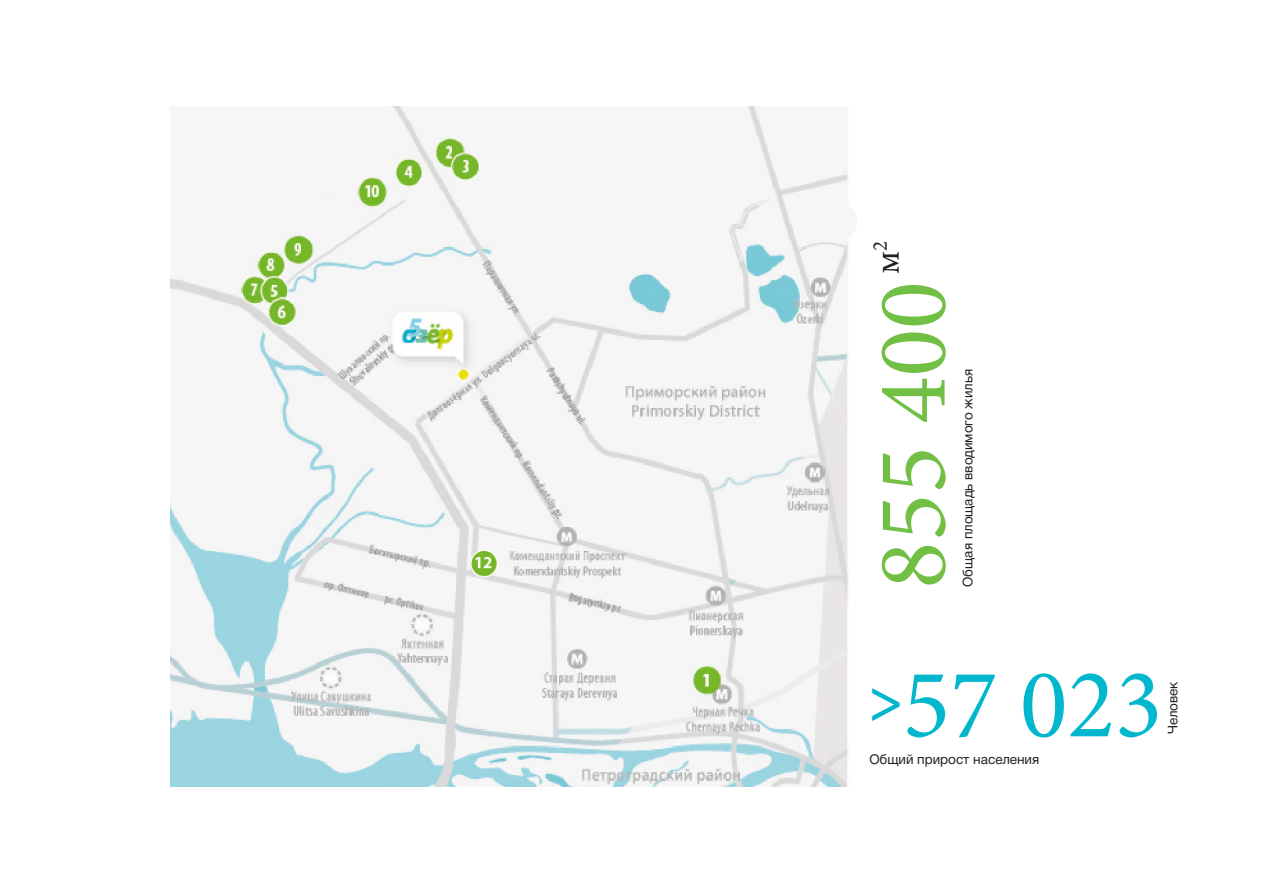
<style>
.page{position:relative;width:1263px;height:893px;background:#fff}
.page>*{position:absolute;margin:0;border:0;box-sizing:border-box;transform-origin:0 0}
.t1{font:99px "Minion Pro";color:#71bf44}
.t2{font:99px "Minion Pro";color:#00b7ce}
.t3{font:36px "Minion Pro";color:#231f20}
.t4{font:13.5px "Helvetica Neue Cyr";color:#231f20}
</style>
<div class="page">
<img style="left:170px;top:106px;width:685px;height:681px">
<p class="t3" style="left:863px;top:274px;width:35px;rotate:-90deg">м<sup>2</sup></p>
<p class="t1" style="left:847px;top:589px;width:309px;rotate:-90deg">855 400</p>
<p class="t4" style="left:960px;top:587px;width:219px;rotate:-90deg">Общая площадь вводимого жилья</p>
<p class="t2" style="left:869px;top:638px;width:295px"><sup>&gt;</sup>57 023</p>
<p class="t4" style="left:869px;top:752px;width:171px">Общий прирост населения</p>
<p class="t4" style="left:1165px;top:734px;width:54px;rotate:-90deg">Человек</p>
</div>
